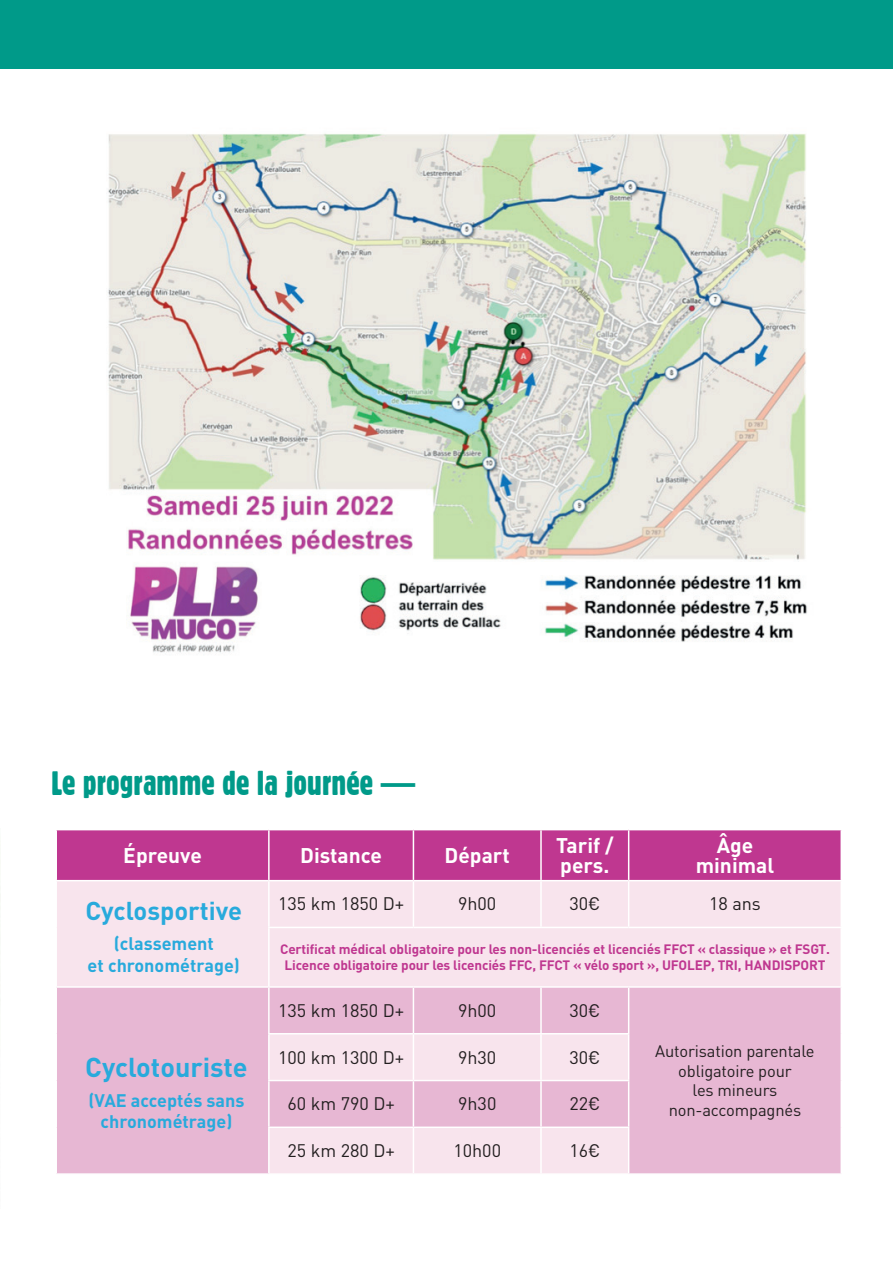
<style>
.page{position:relative;width:893px;height:1263px;background:#fff}
.page>*{position:absolute;margin:0;border:0;box-sizing:border-box;transform-origin:0 0}
.t1{font:33px "Gothic 821 Condensed BT";color:#009a89}
.t2{font:700 27px "DIN Pro";color:#28aadc}
.t3{font:700 25.5px "DIN Pro";color:#28aadc}
.t4{font:700 21px/19.5px "DIN Pro";color:#fff}
.t5{font:18px "DIN Pro";color:#231f20}
.t6{font:700 18px/21.6px "DIN Pro";color:#28aadc;text-align:center}
.t7{font:16.5px/19.8px "DIN Pro";letter-spacing:-.01em;color:#231f20;text-align:center}
.t8{font:700 13.5px/16.2px "DIN Pro";letter-spacing:-.01em;color:#bf3790;text-align:center}
.s1{font-size:34.5px}
</style>
<div class="page">
<div style="left:0;top:0;width:893px;height:68px;background:#009a89"></div>
<img style="left:108px;top:133px;width:699px;height:520px">
<div style="left:57px;top:830px;width:783px;height:50px;background:#bf3790"></div>
<div style="left:57px;top:881px;width:783px;height:105px;background:#f8e4ed"></div>
<svg style="left:57px;top:988px;width:783px;height:185px;background:#eac1d9"></svg>
<hr style="left:268px;top:830px;width:2px;height:50px;background:#fff">
<hr style="left:413px;top:830px;width:1px;height:50px;background:#fff">
<hr style="left:540px;top:830px;width:2px;height:50px;background:#fff">
<hr style="left:628px;top:830px;width:1px;height:50px;background:#fff">
<hr style="left:268px;top:881px;width:2px;height:46px;background:#fff">
<hr style="left:413px;top:881px;width:1px;height:46px;background:#fff">
<hr style="left:540px;top:881px;width:2px;height:46px;background:#fff">
<hr style="left:628px;top:881px;width:1px;height:46px;background:#fff">
<hr style="left:268px;top:928px;width:2px;height:58px;background:#fff">
<hr style="left:268px;top:927px;width:145px;height:1px;background:#fff">
<hr style="left:413px;top:927px;width:128px;height:1px;background:#fff">
<hr style="left:541px;top:927px;width:88px;height:1px;background:#fff">
<hr style="left:629px;top:927px;width:213px;height:1px;background:#fff">
<hr style="left:268px;top:988px;width:2px;height:45px;background:#fff">
<hr style="left:413px;top:988px;width:1px;height:45px;background:#fff">
<hr style="left:540px;top:988px;width:2px;height:45px;background:#fff">
<hr style="left:628px;top:988px;width:1px;height:45px;background:#fff">
<hr style="left:268px;top:1033px;width:145px;height:1px;background:#fff">
<hr style="left:268px;top:1034px;width:2px;height:46px;background:#fff">
<hr style="left:413px;top:1033px;width:128px;height:1px;background:#fff">
<hr style="left:413px;top:1034px;width:1px;height:46px;background:#fff">
<hr style="left:541px;top:1033px;width:88px;height:1px;background:#fff">
<hr style="left:540px;top:1034px;width:2px;height:46px;background:#fff">
<hr style="left:628px;top:1034px;width:1px;height:46px;background:#fff">
<hr style="left:268px;top:1080px;width:145px;height:1px;background:#fff">
<hr style="left:268px;top:1081px;width:2px;height:45px;background:#fff">
<hr style="left:413px;top:1080px;width:128px;height:1px;background:#fff">
<hr style="left:413px;top:1081px;width:1px;height:45px;background:#fff">
<hr style="left:541px;top:1080px;width:88px;height:1px;background:#fff">
<hr style="left:540px;top:1081px;width:2px;height:45px;background:#fff">
<hr style="left:628px;top:1081px;width:1px;height:45px;background:#fff">
<hr style="left:268px;top:1126px;width:145px;height:2px;background:#fff">
<hr style="left:268px;top:1128px;width:2px;height:45px;background:#fff">
<hr style="left:413px;top:1126px;width:128px;height:2px;background:#fff">
<hr style="left:413px;top:1128px;width:1px;height:45px;background:#fff">
<hr style="left:541px;top:1126px;width:88px;height:2px;background:#fff">
<hr style="left:540px;top:1128px;width:2px;height:45px;background:#fff">
<hr style="left:628px;top:1128px;width:1px;height:45px;background:#fff">
<h1 class="t1" style="left:51px;top:763px;width:365px">Le programme de la journée <span class="s1">—</span></h1>
<h3 class="t4" style="left:123px;top:845px;width:80px">Épreuve</h3>
<h3 class="t4" style="left:300px;top:845px;width:83px">Distance</h3>
<h3 class="t4" style="left:445px;top:845px;width:67px">Départ</h3>
<h3 class="t4" style="left:556px;top:835px;width:59px">Tarif / pers.</h3>
<h3 class="t4" style="left:696px;top:835px;width:80px;text-align:center">Âge minimal</h3>
<h3 class="t5" style="left:278px;top:890px;width:128px">135 km 1850 D+</h3>
<h3 class="t5" style="left:458px;top:890px;width:40px">9h00</h3>
<h3 class="t5" style="left:569px;top:890px;width:32px">30€</h3>
<h3 class="t5" style="left:709px;top:890px;width:53px">18 ans</h3>
<p class="t8" style="left:280px;top:941px;width:551px">Certificat médical obligatoire pour les non-licenciés et licenciés FFCT « classique » et FSGT.<br>Licence obligatoire pour les licenciés FFC, FFCT « vélo sport », UFOLEP, TRI, HANDISPORT</p>
<h3 class="t5" style="left:278px;top:996px;width:128px">135 km 1850 D+</h3>
<h3 class="t5" style="left:458px;top:996px;width:40px">9h00</h3>
<h3 class="t5" style="left:569px;top:996px;width:32px">30€</h3>
<p class="t7" style="left:655px;top:1039px;width:161px">Autorisation parentale obligatoire pour<br>les mineurs non-accompagnés</p>
<h3 class="t3" style="left:85px;top:893px;width:158px">Cyclosportive</h3>
<h3 class="t6" style="left:88px;top:932px;width:154px">(classement<br>et chronométrage)</h3>
<h3 class="t5" style="left:278px;top:1043px;width:128px">100 km 1300 D+</h3>
<h3 class="t5" style="left:458px;top:1043px;width:40px">9h30</h3>
<h3 class="t5" style="left:569px;top:1043px;width:32px">30€</h3>
<h3 class="t5" style="left:287px;top:1090px;width:109px">60 km 790 D+</h3>
<h3 class="t5" style="left:458px;top:1090px;width:40px">9h30</h3>
<h3 class="t5" style="left:569px;top:1090px;width:32px">22€</h3>
<h3 class="t5" style="left:287px;top:1136px;width:109px">25 km 280 D+</h3>
<h3 class="t5" style="left:453px;top:1136px;width:49px">10h00</h3>
<h3 class="t5" style="left:569px;top:1136px;width:32px">16€</h3>
<h2 class="t2" style="left:85px;top:1048px;width:164px">Cyclotouriste</h2>
<h3 class="t6" style="left:89px;top:1088px;width:157px">(VAE acceptés sans chronométrage)</h3>
</div>
